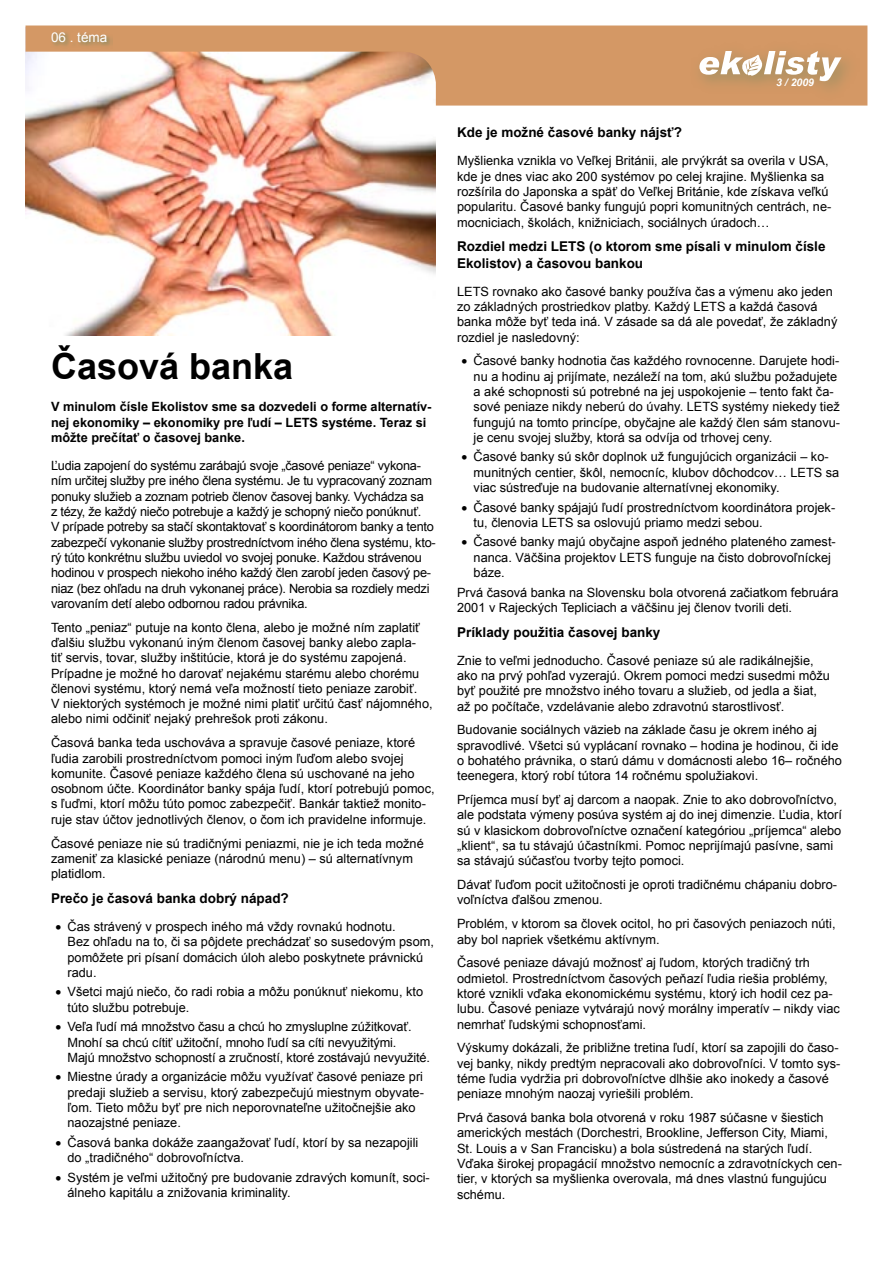
<style>
.page{position:relative;width:893px;height:1263px;background:#fff}
.page>*{position:absolute;margin:0;border:0;box-sizing:border-box;transform-origin:0 0}
.heading_1{font:700 36px "Arial";color:#000}
.uvod_bold{font:700 13.5px/16.2px "Arial";color:#000}
.popis_strany_L{font:13.5px "Arial";color:#fff}
.normal_zoznam{font:12.75px/15.3px "Arial";color:#000}
.normal_zoznam-2{font:12.75px/15.3px "Arial";letter-spacing:-.02em;color:#000}
.uvod_bold-2{font:700 12.75px/15.3px "Arial";color:#000}
.t1{font:italic 700 10.5px "Arial";color:#fff}
</style>
<div class="page">
<img style="left:26px;top:106px;width:410px;height:229px">
<svg style="left:26px;top:26px;width:841px;height:80px;fill:#d49865"></svg>
<svg style="left:50px;top:30px;width:62px;height:18px"></svg>
<div style="left:689px;top:41px;width:171px;height:60px;background:#d39764"></div>
<svg style="left:699px;top:51px;width:143px;height:30px"></svg>
<p class="popis_strany_L" style="left:51px;top:29px;width:58px">06 . téma</p>
<p class="heading_1" style="left:51px;top:342px;width:244px">Časová banka</p>
<p class="uvod_bold-2" style="left:51px;top:400px;width:382px">V minulom čísle Ekolistov sme sa dozvedeli o forme alternatív&shy;nej ekonomiky – ekonomiky pre ľudí – LETS systéme. Teraz si môžte prečítať o časovej banke.</p>
<p class="normal_zoznam-2" style="left:51px;top:458px;width:386px">Ľudia zapojení do systému zarábajú svoje „časové peniaze“ vykona&shy;ním určitej služby pre iného člena systému. Je tu vypracovaný zoznam ponuky služieb a zoznam potrieb členov časovej banky. Vychádza sa<br>z tézy, že každý niečo potrebuje a každý je schopný niečo ponúknuť.<br>V prípade potreby sa stačí skontaktovať s koordinátorom banky a tento zabezpečí vykonanie služby prostredníctvom iného člena systému, kto&shy;rý túto konkrétnu službu uviedol vo svojej ponuke. Každou strávenou hodinou v prospech niekoho iného každý člen zarobí jeden časový pe&shy;niaz (bez ohľadu na druh vykonanej práce). Nerobia sa rozdiely medzi varovaním detí alebo odbornou radou právnika.</p>
<p class="normal_zoznam" style="left:51px;top:620px;width:383px">Tento „peniaz“ putuje na konto člena, alebo je možné ním zaplatiť ďalšiu službu vykonanú iným členom časovej banky alebo zapla-<br>tiť servis, tovar, služby inštitúcie, ktorá je do systému zapojená.<br>Prípadne je možné ho darovať nejakému starému alebo chorému členovi systému, ktorý nemá veľa možností tieto peniaze zarobiť.<br>V niektorých systémoch je možné nimi platiť určitú časť nájomného, alebo nimi odčiniť nejaký prehrešok proti zákonu.</p>
<p class="normal_zoznam" style="left:51px;top:735px;width:385px">Časová banka teda uschováva a spravuje časové peniaze, ktoré ľudia zarobili prostredníctvom pomoci iným ľuďom alebo svojej komunite. Časové peniaze každého člena sú uschované na jeho osobnom účte. Koordinátor banky spája ľudí, ktorí potrebujú pomoc, s ľuďmi, ktorí môžu túto pomoc zabezpečiť. Bankár taktiež monito&shy;ruje stav účtov jednotlivých členov, o čom ich pravidelne informuje.</p>
<p class="normal_zoznam" style="left:51px;top:836px;width:374px">Časové peniaze nie sú tradičnými peniazmi, nie je ich teda možné zameniť za klasické peniaze (národnú menu) – sú alternatívnym platidlom.</p>
<p class="uvod_bold" style="left:51px;top:890px;width:239px">Prečo je časová banka dobrý nápad?</p>
<p class="normal_zoznam" style="left:68px;top:919px;width:368px;text-indent:-12px">• Čas strávený v prospech iného má vždy rovnakú hodnotu.<br>Bez ohľadu na to, či sa pôjdete prechádzať so susedovým psom, pomôžete pri písaní domácich úloh alebo poskytnete právnickú radu.</p>
<p class="normal_zoznam" style="left:68px;top:984px;width:357px;text-indent:-12px">• Všetci majú niečo, čo radi robia a môžu ponúknuť niekomu, kto túto službu potrebuje.</p>
<p class="normal_zoznam" style="left:68px;top:1019px;width:364px;text-indent:-12px">• Veľa ľudí má množstvo času a chcú ho zmysluplne zúžitkovať.<br>Mnohí sa chcú cítiť užitoční, mnoho ľudí sa cíti nevyužitými.<br>Majú množstvo schopností a zručností, ktoré zostávajú nevyužité.</p>
<p class="normal_zoznam" style="left:68px;top:1069px;width:358px;text-indent:-12px">• Miestne úrady a organizácie môžu využívať časové peniaze pri predaji služieb a servisu, ktorý zabezpečujú miestnym obyvate&shy;ľom. Tieto môžu byť pre nich neporovnateľne užitočnejšie ako naozajstné peniaze.</p>
<p class="normal_zoznam" style="left:68px;top:1135px;width:352px;text-indent:-12px">• Časová banka dokáže zaangažovať ľudí, ktorí by sa nezapojili do „tradičného“ dobrovoľníctva.</p>
<p class="normal_zoznam" style="left:68px;top:1170px;width:364px;text-indent:-12px">• Systém je veľmi užitočný pre budovanie zdravých komunít, soci&shy;álneho kapitálu a znižovania kriminality.</p>
<p class="t1" style="left:776px;top:75px;width:39px">3 / 2009</p>
<p class="uvod_bold" style="left:457px;top:125px;width:226px">Kde je možné časové banky nájsť?</p>
<p class="normal_zoznam" style="left:457px;top:153px;width:376px">Myšlienka vznikla vo Veľkej Británii, ale prvýkrát sa overila v USA, kde je dnes viac ako 200 systémov po celej krajine. Myšlienka sa rozšírila do Japonska a späť do Veľkej Británie, kde získava veľkú popularitu. Časové banky fungujú popri komunitných centrách, ne&shy;mocniciach, školách, knižniciach, sociálnych úradoch…</p>
<p class="uvod_bold" style="left:457px;top:239px;width:370px">Rozdiel medzi LETS (o ktorom sme písali v minulom čísle<br>Ekolistov) a časovou bankou</p>
<p class="normal_zoznam" style="left:457px;top:284px;width:382px">LETS rovnako ako časové banky používa čas a výmenu ako jeden zo základných prostriedkov platby. Každý LETS a každá časová banka môže byť teda iná. V zásade sa dá ale povedať, že základný rozdiel je nasledovný:</p>
<p class="normal_zoznam" style="left:474px;top:353px;width:368px;text-indent:-12px">• Časové banky hodnotia čas každého rovnocenne. Darujete hodi&shy;nu a hodinu aj prijímate, nezáleží na tom, akú službu požadujete a aké schopnosti sú potrebné na jej uspokojenie – tento fakt ča&shy;sové peniaze nikdy neberú do úvahy. LETS systémy niekedy tiež fungujú na tomto princípe, obyčajne ale každý člen sám stanovu&shy;je cenu svojej služby, ktorá sa odvíja od trhovej ceny.</p>
<p class="normal_zoznam" style="left:474px;top:449px;width:367px;text-indent:-12px">• Časové banky sú skôr doplnok už fungujúcich organizácii – ko&shy;munitných centier, škôl, nemocníc, klubov dôchodcov… LETS sa viac sústreďuje na budovanie alternatívnej ekonomiky.</p>
<p class="normal_zoznam" style="left:474px;top:500px;width:363px;text-indent:-12px">• Časové banky spájajú ľudí prostredníctvom koordinátora projek&shy;tu, členovia LETS sa oslovujú priamo medzi sebou.</p>
<p class="normal_zoznam" style="left:474px;top:534px;width:364px;text-indent:-12px">• Časové banky majú obyčajne aspoň jedného plateného zamest&shy;nanca. Väčšina projektov LETS funguje na čisto dobrovoľníckej báze.</p>
<p class="normal_zoznam" style="left:457px;top:585px;width:383px">Prvá časová banka na Slovensku bola otvorená začiatkom februára<br>2001 v Rajeckých Tepliciach a väčšinu jej členov tvorili deti.</p>
<p class="uvod_bold" style="left:457px;top:624px;width:205px">Príklady použitia časovej banky</p>
<p class="normal_zoznam" style="left:457px;top:653px;width:374px">Znie to veľmi jednoducho. Časové peniaze sú ale radikálnejšie, ako na prvý pohľad vyzerajú. Okrem pomoci medzi susedmi môžu byť použité pre množstvo iného tovaru a služieb, od jedla a šiat, až po počítače, vzdelávanie alebo zdravotnú starostlivosť.</p>
<p class="normal_zoznam" style="left:457px;top:722px;width:386px">Budovanie sociálnych väzieb na základe času je okrem iného aj spravodlivé. Všetci sú vyplácaní rovnako – hodina je hodinou, či ide o bohatého právnika, o starú dámu v domácnosti alebo 16– ročného teenegera, ktorý robí tútora 14 ročnému spolužiakovi.</p>
<p class="normal_zoznam" style="left:457px;top:792px;width:386px">Príjemca musí byť aj darcom a naopak. Znie to ako dobrovoľníctvo, ale podstata výmeny posúva systém aj do inej dimenzie. Ľudia, ktorí sú v klasickom dobrovoľníctve označení kategóriou „príjemca“ alebo „klient“, sa tu stávajú účastníkmi. Pomoc neprijímajú pasívne, sami sa stávajú súčasťou tvorby tejto pomoci.</p>
<p class="normal_zoznam" style="left:457px;top:877px;width:381px">Dávať ľuďom pocit užitočnosti je oproti tradičnému chápaniu dobro&shy;voľníctva ďalšou zmenou.</p>
<p class="normal_zoznam" style="left:457px;top:916px;width:380px">Problém, v ktorom sa človek ocitol, ho pri časových peniazoch núti, aby bol napriek všetkému aktívnym.</p>
<p class="normal_zoznam" style="left:457px;top:955px;width:384px">Časové peniaze dávajú možnosť aj ľudom, ktorých tradičný trh odmietol. Prostredníctvom časových peňazí ľudia riešia problémy, ktoré vznikli vďaka ekonomickému systému, ktorý ich hodil cez pa&shy;lubu. Časové peniaze vytvárajú nový morálny imperatív – nikdy viac nemrhať ľudskými schopnosťami.</p>
<p class="normal_zoznam" style="left:457px;top:1040px;width:385px">Výskumy dokázali, že približne tretina ľudí, ktorí sa zapojili do časo&shy;vej banky, nikdy predtým nepracovali ako dobrovoľníci. V tomto sys&shy;téme ľudia vydržia pri dobrovoľníctve dlhšie ako inokedy a časové peniaze mnohým naozaj vyriešili problém.</p>
<p class="normal_zoznam" style="left:457px;top:1110px;width:386px">Prvá časová banka bola otvorená v roku 1987 súčasne v šiestich amerických mestách (Dorchestri, Brookline, Jefferson City, Miami, St. Louis a v San Francisku) a bola sústredená na starých ľudí.<br>Vďaka širokej propagácií množstvo nemocníc a zdravotníckych cen&shy;tier, v ktorých sa myšlienka overovala, má dnes vlastnú fungujúcu schému.</p>
</div>
